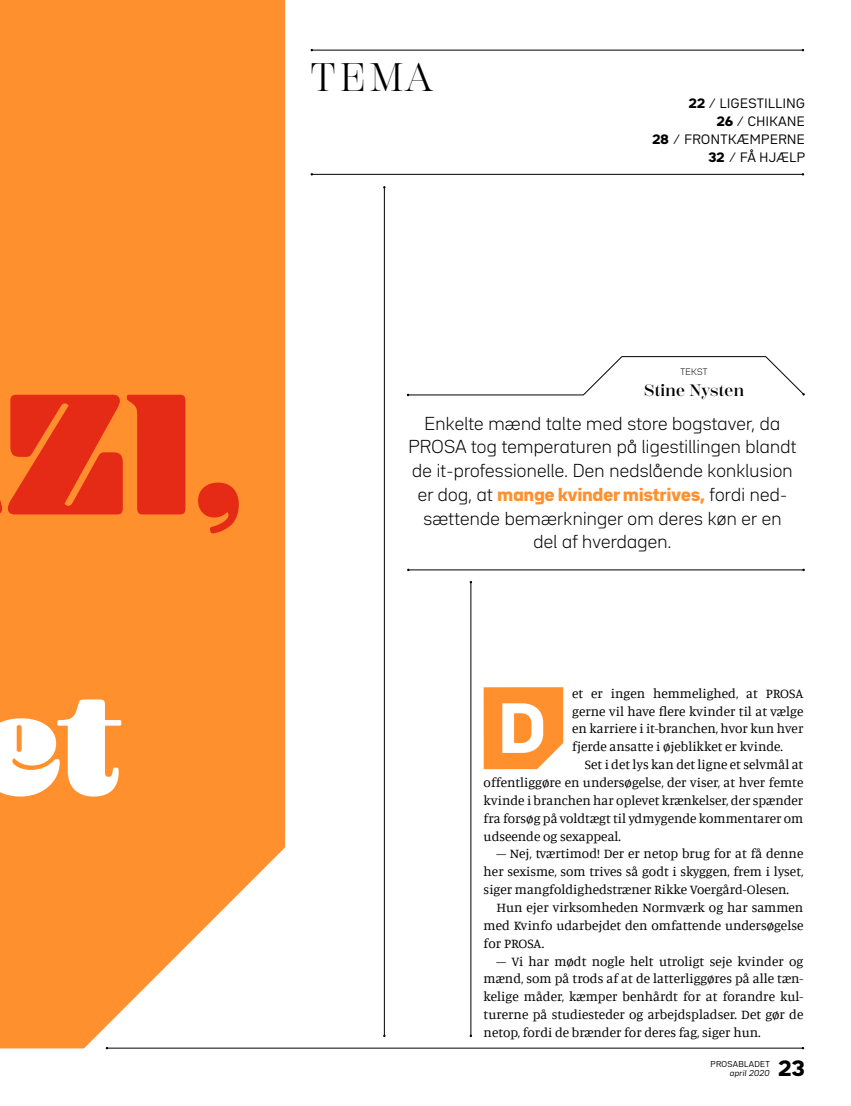
<style>
.page{position:relative;width:851px;height:1106px;background:#fff}
.page>*{position:absolute;margin:0;border:0;box-sizing:border-box;transform-origin:0 0}
.t1{font:900 62.4px "Bw Seido Raw";color:#fff}
.t2{font:39.75px "Scotch Display";color:#000}
.t3{font:900 19.5px "Bw Seido Raw";color:#000}
.t4{font:300 16.5px/23.7px "Bw Seido Raw";letter-spacing:.015em;color:#000;text-align:center}
.t5{font:600 16.5px "Scotch Display";letter-spacing:.02em;color:#000}
.t6{font:13.5px/17.9px "Manuale";color:#000;text-align:justify}
.t7{font:12px/17.9px "Bw Seido Raw";letter-spacing:.04em;color:#000;text-align:right}
.t8{font:300 8.25px "Bw Seido Raw";letter-spacing:.025em;color:#000}
.t9{font:7.5px "Bw Seido Raw";letter-spacing:.04em;color:#000}
.t10{font:italic 7.5px "Bw Seido Raw";letter-spacing:.04em;color:#000}
.s1{font-weight:900}
.s2{font-weight:900;color:#ff902d}
</style>
<div class="page">
<svg style="left:0;top:0;width:285px;height:1048px;background:#fe983d"></svg>
<hr style="left:470px;top:582px;width:1px;height:453px;background:#000">
<hr style="left:384px;top:187px;width:1px;height:848px;background:#000">
<hr style="left:107px;top:1047px;width:695px;height:1px;background:#000">
<svg style="left:483px;top:687px;width:80px;height:82px;background:#ff963a"></svg>
<hr style="left:312px;top:174px;width:490px;height:1px;background:#000">
<hr style="left:312px;top:50px;width:490px;height:1px;background:#000">
<svg style="left:407px;top:356px;width:397px;height:40px"></svg>
<hr style="left:408px;top:569px;width:395px;height:1px;background:#000">
<svg style="left:0;top:689px;width:121px;height:107px"></svg>
<svg style="left:0;top:395px;width:239px;height:138px;background:#f05720"></svg>
<h2 class="t2" style="left:311px;top:54px;width:123px">TEMA</h2>
<p class="t7" style="left:652px;top:95px;width:154px"><span class="s1">22</span> ⁄ LIGESTILLING<br><span class="s1">26</span> ⁄ CHIKANE<br><span class="s1">28</span> ⁄ FRONTKÆMPERNE<br><span class="s1">32</span> ⁄ FÅ HJÆLP</p>
<p class="t8" style="left:680px;top:367px;width:29px">TEKST</p>
<p class="t5" style="left:644px;top:380px;width:101px">Stine Nysten</p>
<p class="t4" style="left:408px;top:411px;width:389px">Enkelte mænd talte med store bogstaver, da PROSA tog temperaturen på ligestillingen blandt de it-professionelle. Den nedslående konklusion er dog, at <span class="s2">mange kvinder mistrives,</span> fordi ned&shy;sættende bemærkninger om deres køn er en<br>del af hverdagen.</p>
<p class="t6" style="left:572px;top:684px;width:233px">et er ingen hemmelighed, at PROSA gerne vil have flere kvinder til at vælge en karriere i it-branchen, hvor kun hver fjerde ansatte i øjeblikket er kvinde.</p>
<p class="t6" style="left:483px;top:755px;width:321px;text-indent:101px">Set i det lys kan det ligne et selvmål at offentliggøre en undersøgelse, der viser, at hver femte kvinde i branchen har oplevet krænkelser, der spænder fra forsøg på voldtægt til ydmygende kommentarer om udseende og sexappeal.</p>
<p class="t6" style="left:483px;top:844px;width:321px;text-indent:13px">– Nej, tværtimod! Der er netop brug for at få denne her sexisme, som trives så godt i skyggen, frem i lyset, siger mangfoldighedstræner Rikke Voergård-Olesen.</p>
<p class="t6" style="left:483px;top:898px;width:321px;text-indent:13px">Hun ejer virksomheden Normværk og har sammen med Kvinfo udarbejdet den omfattende undersøgelse for PROSA.</p>
<p class="t6" style="left:483px;top:951px;width:321px;text-indent:13px">– Vi har mødt nogle helt utroligt seje kvinder og mænd, som på trods af at de latterliggøres på alle tæn&shy;kelige måder, kæmper benhårdt for at forandre kul&shy;turerne på studiesteder og arbejdspladser. Det gør de netop, fordi de brænder for deres fag, siger hun.</p>
<h1 class="t1" style="left:499px;top:686px;width:48px">D</h1>
<p class="t9" style="left:710px;top:1058px;width:61px">PROSABLADET</p>
<p class="t10" style="left:729px;top:1067px;width:41px">april 2020</p>
<h3 class="t3" style="left:778px;top:1054px;width:28px">23</h3>
</div>
